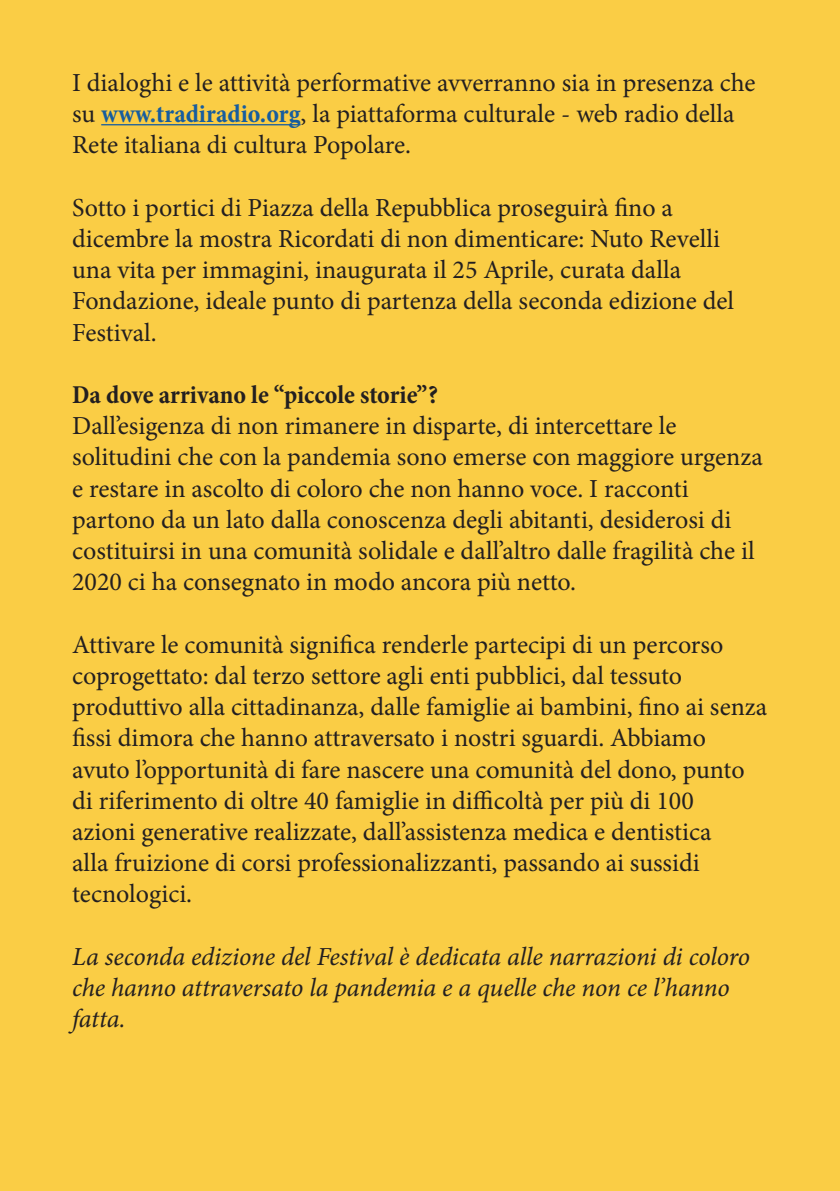
<style>
.page{position:relative;width:840px;height:1191px;background:#fff}
.page>*{position:absolute;margin:0;border:0;box-sizing:border-box;transform-origin:0 0}
.t1{font:26px/31.2px "Minion Pro";color:#231f20}
.t2{font:italic 26px/31.2px "Minion Pro";letter-spacing:-.005em;color:#231f20}
.t3{font:700 condensed 26px "Minion Pro";color:#231f20}
.s1{font-weight:700;font-stretch:condensed;color:#175d9e}
</style>
<div class="page">
<div style="left:0;top:0;width:839px;height:1191px;background:#facd45"></div>
<hr style="left:101px;top:124px;width:199px;height:1px;background:#175d9e">
<p class="t1" style="left:72px;top:67px;width:684px">I dialoghi e le attività performative avverranno sia in presenza che su <span class="s1">www.tradiradio.org</span>, la piattaforma culturale - web radio della<br>Rete italiana di cultura Popolare.</p>
<p class="t1" style="left:72px;top:192px;width:663px">Sotto i portici di Piazza della Repubblica proseguirà fino a dicembre la mostra Ricordati di non dimenticare: Nuto Revelli una vita per immagini, inaugurata il 25 Aprile, curata dalla Fondazione, ideale punto di partenza della seconda edizione del Festival.</p>
<p class="t3" style="left:72px;top:377px;width:367px">Da dove arrivano le “piccole storie”?</p>
<p class="t1" style="left:72px;top:410px;width:692px">Dall’esigenza di non rimanere in disparte, di intercettare le solitudini che con la pandemia sono emerse con maggiore urgenza e restare in ascolto di coloro che non hanno voce. I racconti partono da un lato dalla conoscenza degli abitanti, desiderosi di costituirsi in una comunità solidale e dall’altro dalle fragilità che il 2020 ci ha consegnato in modo ancora più netto.</p>
<p class="t1" style="left:72px;top:629px;width:696px">Attivare le comunità significa renderle partecipi di un percorso coprogettato: dal terzo settore agli enti pubblici, dal tessuto produttivo alla cittadinanza, dalle famiglie ai bambini, fino ai senza fissi dimora che hanno attraversato i nostri sguardi. Abbiamo avuto l’opportunità di fare nascere una comunità del dono, punto di riferimento di oltre 40 famiglie in difficoltà per più di 100<br>azioni generative realizzate, dall’assistenza medica e dentistica<br>alla fruizione di corsi professionalizzanti, passando ai sussidi tecnologici.</p>
<p class="t2" style="left:72px;top:941px;width:679px">La seconda edizione del Festival è dedicata alle narrazioni di coloro che hanno attraversato la pandemia e a quelle che non ce l’hanno fatta.</p>
</div>
